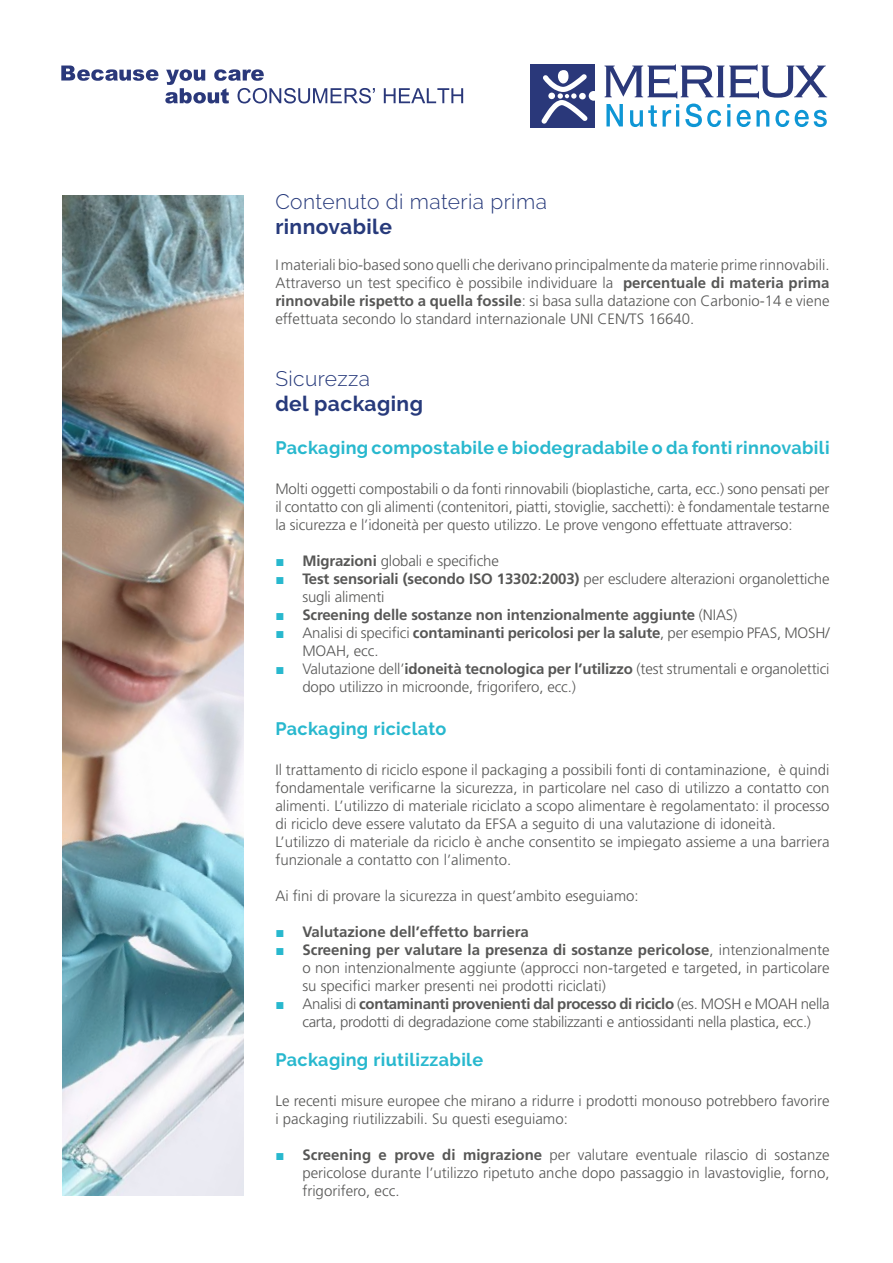
<style>
.page{position:relative;width:893px;height:1263px;background:#fff}
.page>*{position:absolute;margin:0;border:0;box-sizing:border-box;transform-origin:0 0}
.t1{font:300 21px "Raleway";letter-spacing:.02em;color:#273a7b}
.t2{font:700 21px "Raleway";letter-spacing:.02em;color:#273a7b}
.t3{font:700 18px "Raleway";letter-spacing:.02em;color:#28b8ce}
.t4{font:300 15px/18px "Frutiger LT Std";color:#575756}
.t5{font:300 15px/18px "Frutiger LT Std";letter-spacing:-.02em;color:#575756;text-align:center}
.t6{font:700 15px "Frutiger LT Std";letter-spacing:-.01em;color:#575756}
.s1{font-weight:700}
.s2{font-family:"Arial";font-weight:400;color:#28b8ce}
.s3{font-weight:300}
</style>
<div class="page">
<svg style="left:604px;top:65px;width:223px;height:62px"></svg>
<div style="left:531px;top:65px;width:64px;height:62px;background:#2a387a"></div>
<svg style="left:541px;top:70px;width:47px;height:54px"></svg>
<div style="left:589px;top:91px;width:10px;height:10px;background:#fff;border-radius:50%"></div>
<svg style="left:61px;top:66px;width:97px;height:15px"></svg>
<svg style="left:165px;top:69px;width:210px;height:34px"></svg>
<svg style="left:384px;top:88px;width:79px;height:15px"></svg>
<img style="left:62px;top:196px;width:181px;height:1000px">
<h1 class="t1" style="left:275px;top:190px;width:273px">Contenuto di materia prima</h1>
<h1 class="t2" style="left:275px;top:215px;width:118px">rinnovabile</h1>
<p class="t4" style="left:275px;top:256px;width:556px;text-align:justify">I materiali bio-based sono quelli che derivano principalmente da materie prime rinnovabili.<br>Attraverso un test specifico è possibile individuare la <span class="s1">percentuale di materia prima rinnovabile rispetto a quella fossile</span>: si basa sulla datazione con Carbonio-14 e viene effettuata secondo lo standard internazionale UNI CEN/TS 16640.</p>
<h1 class="t1" style="left:275px;top:366px;width:96px">Sicurezza</h1>
<h1 class="t2" style="left:275px;top:391px;width:149px">del packaging</h1>
<p class="t3" style="left:275px;top:437px;width:556px">Packaging compostabile e biodegradabile o da fonti rinnovabili</p>
<p class="t4" style="left:275px;top:480px;width:556px;text-align:justify">Molti oggetti compostabili o da fonti rinnovabili (bioplastiche, carta, ecc.) sono pensati per il contatto con gli alimenti (contenitori, piatti, stoviglie, sacchetti): è fondamentale testarne la sicurezza e l’idoneità per questo utilizzo. Le prove vengono effettuate attraverso:</p>
<p class="t4" style="left:275px;top:552px;width:225px"><span class="s2">■</span> <span class="s1">Migrazioni</span> globali e specifiche</p>
<p class="t4" style="left:302px;top:570px;width:529px;text-indent:-27px"><span class="s2">■</span> <span class="s1">Test sensoriali (secondo ISO 13302:2003)</span> per escludere alterazioni organolettiche sugli alimenti</p>
<p class="t6" style="left:275px;top:606px;width:463px"><span class="s2">■</span> Screening delle sostanze non intenzionalmente aggiunte <span class="s3">(NIAS)</span></p>
<p class="t4" style="left:302px;top:624px;width:529px;text-indent:-27px"><span class="s2">■</span> Analisi di specifici <span class="s1">contaminanti pericolosi per la salute</span>, per esempio PFAS, MOSH/<br>MOAH, ecc.</p>
<p class="t4" style="left:302px;top:660px;width:529px;text-indent:-27px"><span class="s2">■</span> Valutazione dell’<span class="s1">idoneità tecnologica per l’utilizzo</span> (test strumentali e organolettici dopo utilizzo in microonde, frigorifero, ecc.)</p>
<p class="t3" style="left:275px;top:718px;width:172px">Packaging riciclato</p>
<p class="t4" style="left:275px;top:760px;width:556px">Il trattamento di riciclo espone il packaging a possibili fonti di contaminazione, è quindi fondamentale verificarne la sicurezza, in particolare nel caso di utilizzo a contatto con alimenti. L’utilizzo di materiale riciclato a scopo alimentare è regolamentato: il processo di riciclo deve essere valutato da EFSA a seguito di una valutazione di idoneità.<br>L’utilizzo di materiale da riciclo è anche consentito se impiegato assieme a una barriera funzionale a contatto con l’alimento.</p>
<p class="t4" style="left:275px;top:886px;width:365px">Ai fini di provare la sicurezza in quest’ambito eseguiamo:</p>
<p class="t6" style="left:275px;top:922px;width:255px"><span class="s2">■</span> Valutazione dell’effetto barriera</p>
<p class="t4" style="left:302px;top:940px;width:529px;text-align:justify;text-indent:-27px"><span class="s2">■</span> <span class="s1">Screening per valutare la presenza di sostanze pericolose</span>, intenzionalmente o non intenzionalmente aggiunte (approcci non-targeted e targeted, in particolare su specifici marker presenti nei prodotti riciclati)</p>
<p class="t5" style="left:275px;top:994px;width:556px"><span class="s2">■</span> Analisi di <span class="s1">contaminanti provenienti dal processo di riciclo</span> (es. MOSH e MOAH nella carta, prodotti di degradazione come stabilizzanti e antiossidanti nella plastica, ecc.)</p>
<p class="t3" style="left:275px;top:1049px;width:209px">Packaging riutilizzabile</p>
<p class="t4" style="left:275px;top:1092px;width:556px">Le recenti misure europee che mirano a ridurre i prodotti monouso potrebbero favorire i packaging riutilizzabili. Su questi eseguiamo:</p>
<p class="t4" style="left:302px;top:1146px;width:529px;text-align:justify;text-indent:-27px"><span class="s2">■</span> <span class="s1">Screening e prove di migrazione</span> per valutare eventuale rilascio di sostanze pericolose durante l’utilizzo ripetuto anche dopo passaggio in lavastoviglie, forno, frigorifero, ecc.</p>
</div>
